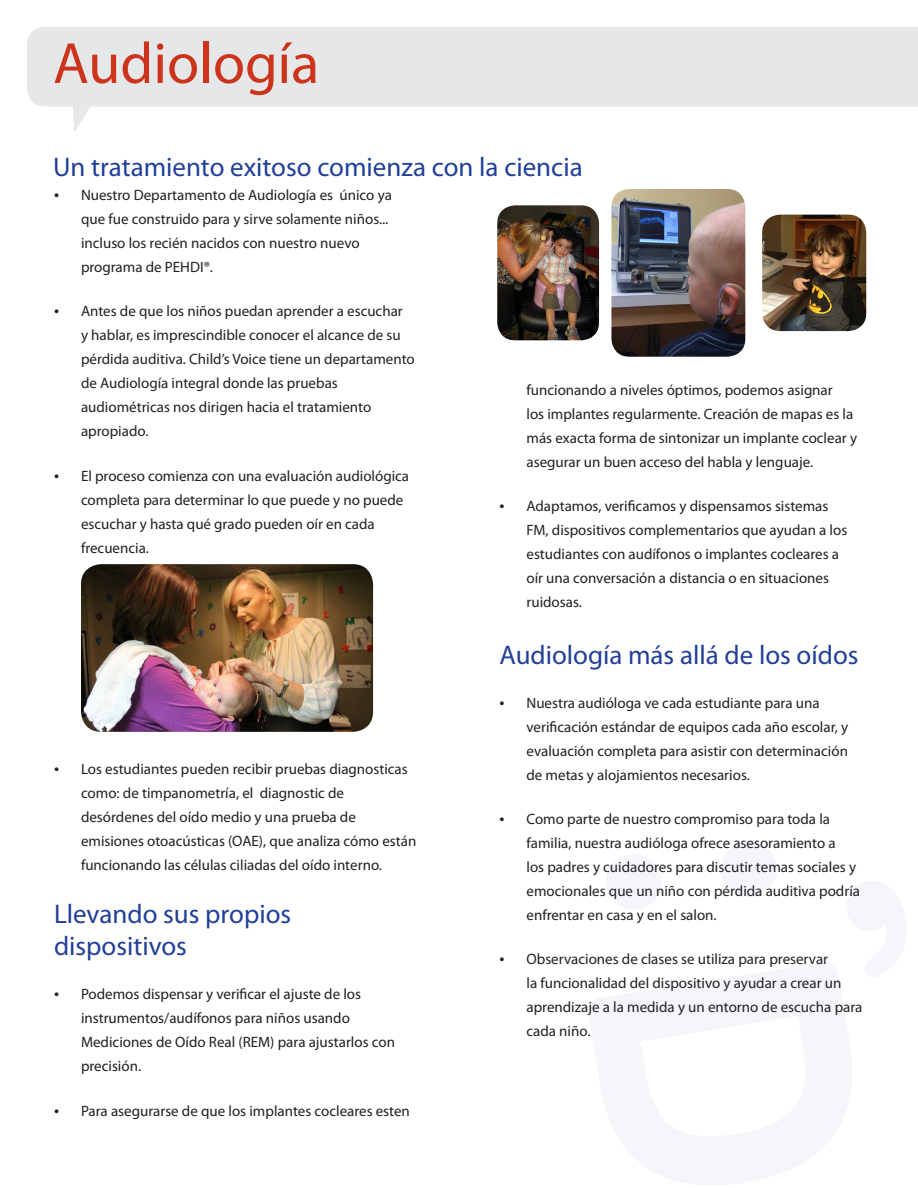
<style>
.page{position:relative;width:918px;height:1188px;background:#fff}
.page>*{position:absolute;margin:0;border:0;box-sizing:border-box;transform-origin:0 0}
.t1{font:58.5px "Myriad Pro";color:#cd341c}
.t2{font:27px/32.4px "Myriad Pro";color:#223f99}
.t3{font:15px/24px "Myriad Pro";color:#231f20}
.s1{font-size:18px}
</style>
<div class="page">
<svg style="left:71px;top:106px;width:33px;height:26px"></svg>
<div style="left:27px;top:27px;width:891px;height:79px;background:#e6e7e9"></div>
<img style="left:81px;top:564px;width:292px;height:168px">
<img style="left:497px;top:205px;width:102px;height:135px">
<img style="left:611px;top:189px;width:134px;height:168px">
<img style="left:762px;top:215px;width:104px;height:116px">
<svg style="left:847px;top:881px;width:60px;height:96px"></svg>
<svg style="left:589px;top:962px;width:263px;height:223px;fill:#f4f6fa"></svg>
<div style="left:606px;top:854px;width:56px;height:56px;background:#f4f6fa;border-radius:50%"></div>
<div style="left:721px;top:841px;width:56px;height:56px;background:#f4f6fa;border-radius:50%"></div>
<p class="t1" style="left:53px;top:27px;width:268px">Audiología</p>
<p class="t2" style="left:53px;top:151px;width:531px">Un tratamiento exitoso comienza con la ciencia</p>
<p class="t3" style="left:81px;top:183px;width:312px;text-indent:-27px"><span class="s1">•</span> Nuestro Departamento de Audiología es único ya que fue construido para y sirve solamente niños... incluso los recién nacidos con nuestro nuevo programa de PEHDI®.</p>
<p class="t3" style="left:81px;top:299px;width:335px;text-indent:-27px"><span class="s1">•</span> Antes de que los niños puedan aprender a escuchar<br>y hablar, es imprescindible conocer el alcance de su pérdida auditiva. Child’s Voice tiene un departamento de Audiología integral donde las pruebas audiométricas nos dirigen hacia el tratamiento apropiado.</p>
<p class="t3" style="left:81px;top:463px;width:330px;text-indent:-27px"><span class="s1">•</span> El proceso comienza con una evaluación audiológica completa para determinar lo que puede y no puede escuchar y hasta qué grado pueden oír en cada frecuencia.</p>
<p class="t3" style="left:81px;top:757px;width:337px;text-indent:-27px"><span class="s1">•</span> Los estudiantes pueden recibir pruebas diagnosticas como: de timpanometría, el diagnostic de desórdenes del oído medio y una prueba de emisiones otoacústicas (OAE), que analiza cómo están funcionando las células ciliadas del oído interno.</p>
<p class="t2" style="left:54px;top:897px;width:239px">Llevando sus propios dispositivos</p>
<p class="t3" style="left:81px;top:982px;width:316px;text-indent:-27px"><span class="s1">•</span> Podemos dispensar y verificar el ajuste de los instrumentos/audífonos para niños usando Mediciones de Oído Real (REM) para ajustarlos con precisión.</p>
<p class="t3" style="left:54px;top:1098px;width:357px"><span class="s1">•</span> Para asegurarse de que los implantes cocleares esten</p>
<p class="t3" style="left:526px;top:378px;width:332px">funcionando a niveles óptimos, podemos asignar<br>los implantes regularmente. Creación de mapas es la más exacta forma de sintonizar un implante coclear y asegurar un buen acceso del habla y lenguaje.</p>
<p class="t3" style="left:526px;top:494px;width:322px;text-indent:-27px"><span class="s1">•</span> Adaptamos, verificamos y dispensamos sistemas FM, dispositivos complementarios que ayudan a los estudiantes con audífonos o implantes cocleares a oír una conversación a distancia o en situaciones ruidosas.</p>
<p class="t2" style="left:500px;top:638px;width:361px">Audiología más allá de los oídos</p>
<p class="t3" style="left:526px;top:691px;width:323px;text-indent:-27px"><span class="s1">•</span> Nuestra audióloga ve cada estudiante para una verificación estándar de equipos cada año escolar, y evaluación completa para asistir con determinación de metas y alojamientos necesarios.</p>
<p class="t3" style="left:526px;top:807px;width:335px;text-indent:-27px"><span class="s1">•</span> Como parte de nuestro compromiso para toda la familia, nuestra audióloga ofrece asesoramiento a<br>los padres y cuidadores para discutir temas sociales y emocionales que un niño con pérdida auditiva podría enfrentar en casa y en el salon.</p>
<p class="t3" style="left:526px;top:947px;width:338px;text-indent:-27px"><span class="s1">•</span> Observaciones de clases se utiliza para preservar<br>la funcionalidad del dispositivo y ayudar a crear un aprendizaje a la medida y un entorno de escucha para cada niño.</p>
</div>
